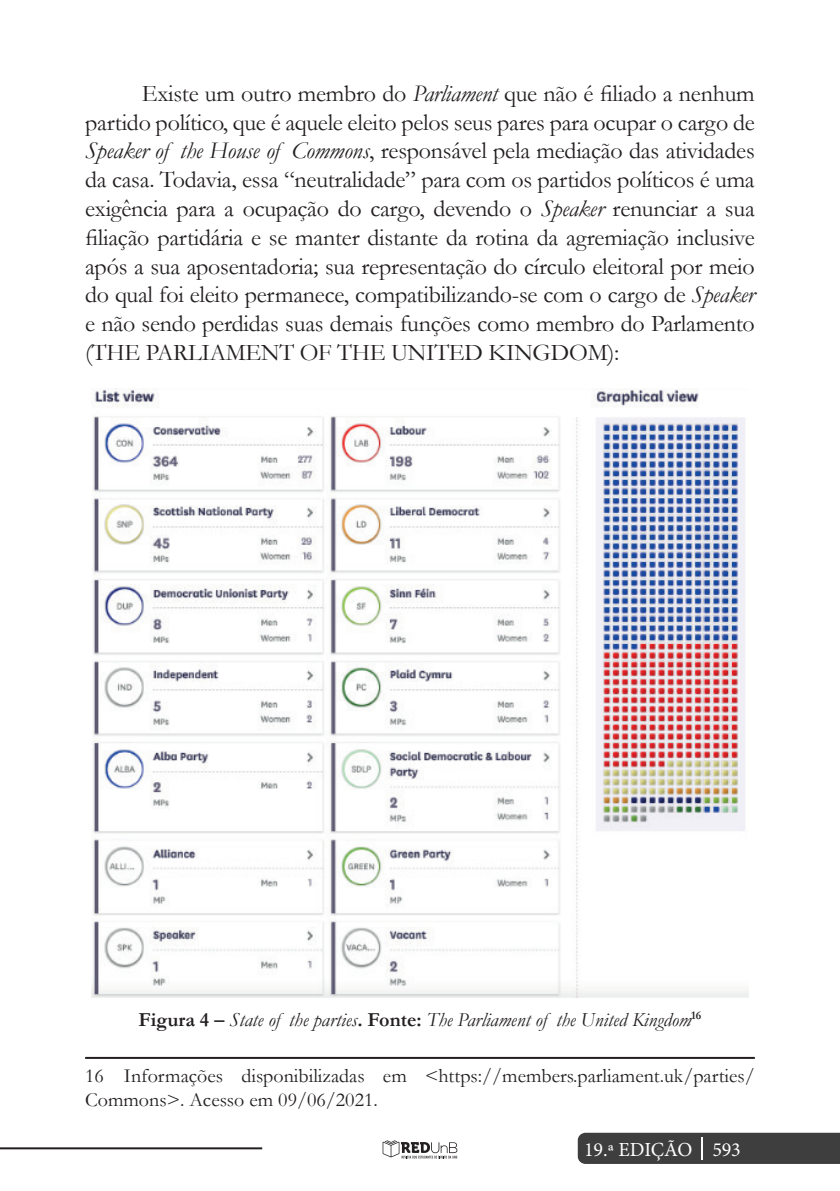
<style>
.page{position:relative;width:840px;height:1191px;background:#fff}
.page>*{position:absolute;margin:0;border:0;box-sizing:border-box;transform-origin:0 0}
.t1{font:24px/28.8px "Garamond";letter-spacing:-.01em;color:#231f20;text-align:justify}
.t2{font:20px/24px "Garamond";color:#231f20}
.t3{font:italic 20px "Garamond";color:#231f20}
.t4{font:20px "Minion Pro";letter-spacing:-.01em;color:#fff}
.s1{font-style:italic}
.s2{font-weight:700;font-style:normal}
</style>
<div class="page">
<hr style="left:0;top:1147px;width:262px;height:2px;background:#231f20">
<svg style="left:382px;top:1140px;width:75px;height:18px"></svg>
<svg style="left:577px;top:1132px;width:262px;height:32px;background:#454546"></svg>
<hr style="left:85px;top:1057px;width:669px;height:2px;background:#231f20">
<img style="left:91px;top:388px;width:657px;height:610px">
<p class="t1" style="left:85px;top:78px;width:670px;text-indent:57px">Existe um outro membro do <span class="s1">Parliament</span> que não é filiado a nenhum partido político, que é aquele eleito pelos seus pares para ocupar o cargo de <span class="s1">Speaker of the House of Commons</span>, responsável pela mediação das atividades da casa. Todavia, essa “neutralidade” para com os partidos políticos é uma exigência para a ocupação do cargo, devendo o <span class="s1">Speaker</span> renunciar a sua filiação partidária e se manter distante da rotina da agremiação inclusive após a sua aposentadoria; sua representação do círculo eleitoral por meio do qual foi eleito permanece, compatibilizando-se com o cargo de <span class="s1">Speaker </span>e não sendo perdidas suas demais funções como membro do Parlamento (THE PARLIAMENT OF THE UNITED KINGDOM):</p>
<p class="t3" style="left:138px;top:1006px;width:564px"><span class="s2">Figura 4 –</span> State of the parties<span class="s2">. Fonte:</span> The Parliament of the United Kingdom<sup>16</sup></p>
<p class="t2" style="left:85px;top:1063px;width:671px">16 Informações disponibilizadas em &lt;https://members.parliament.uk/parties/<br>Commons&gt;. Acesso em 09/06/2021.</p>
<p class="t4" style="left:583px;top:1135px;width:158px">19.ª EDIÇÃO 593</p>
</div>
